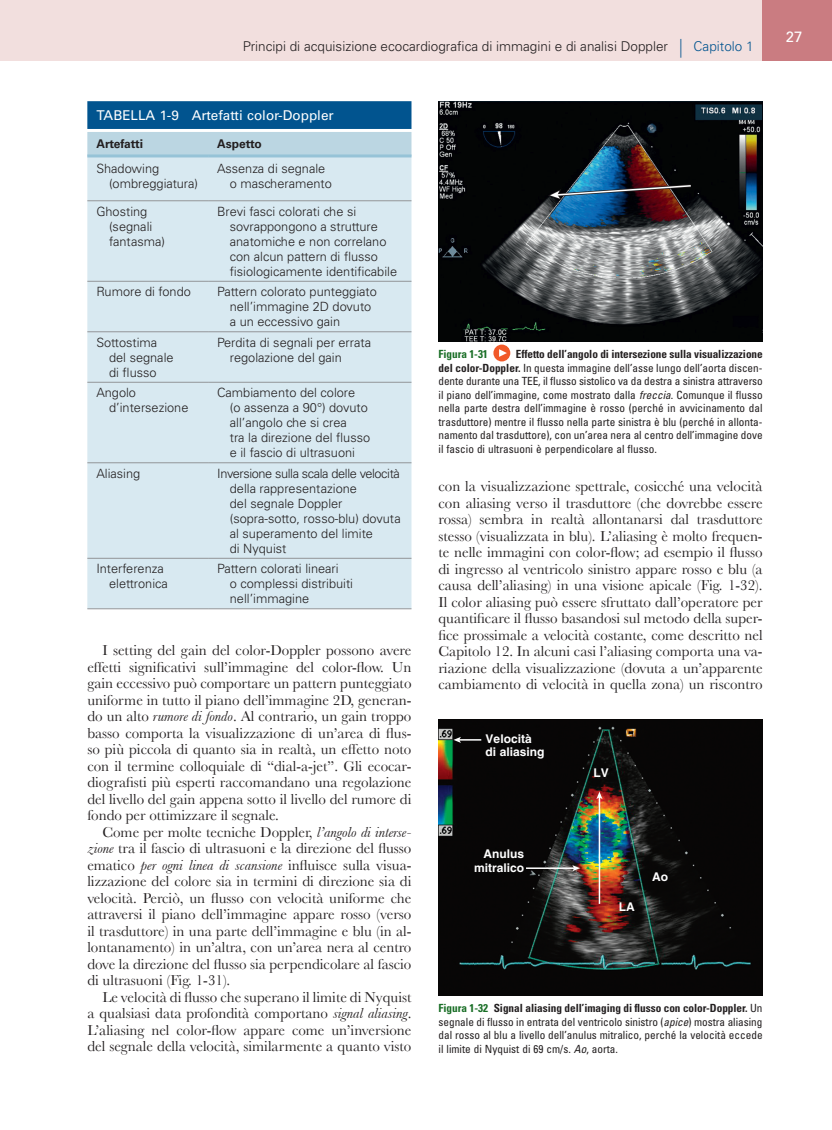
<style>
.page{position:relative;width:832px;height:1130px;background:#fff}
.page>*{position:absolute;margin:0;border:0;box-sizing:border-box;transform-origin:0 0}
.t1{font:15px/16.5px "Baskerville";color:#231f20;text-align:justify}
.t2{font:15px "Univers";color:#fff}
.t3{font:300 13.5px "Univers";color:#231f20}
.t4{font:13.5px "Univers";color:#fff}
.t5{font:300 12.75px/15px "Univers";color:#231f20}
.t6{font:700 12px/13.5px "Helvetica";color:#fff}
.t7{font:700 12px "Univers";color:#231f20}
.t8{font:condensed 11.25px/13.5px "Univers";color:#231f20;text-align:justify}
.t9{font:700 condensed 11.25px "Univers";letter-spacing:-.005em;color:#196e26}
.s1{font-size:18.75px;color:#01548f}
.s2{color:#01548f}
.s3{font-style:italic}
.s4{font-weight:700}
.s5{font-weight:700;color:#196e26}
</style>
<div class="page">
<hr style="left:0;top:0;width:1px;height:61px;background:#f2dfde">
<div style="left:1px;top:0;width:824px;height:61px;background:#f2dfde"></div>
<div style="left:762px;top:0;width:70px;height:61px;background:#ca7c81"></div>
<div style="left:87px;top:101px;width:324px;height:28px;background:#01548f"></div>
<div style="left:87px;top:132px;width:324px;height:22px;background:#bbd6e2"></div>
<svg style="left:87px;top:157px;width:324px;height:451px;background:#d9e9f1"></svg>
<hr style="left:87px;top:281px;width:121px;height:1px;background:#939598">
<hr style="left:208px;top:281px;width:203px;height:1px;background:#939598">
<hr style="left:87px;top:331px;width:121px;height:1px;background:#939598">
<hr style="left:208px;top:331px;width:203px;height:1px;background:#939598">
<hr style="left:87px;top:382px;width:121px;height:1px;background:#939598">
<hr style="left:208px;top:382px;width:203px;height:1px;background:#939598">
<hr style="left:87px;top:462px;width:121px;height:1px;background:#939598">
<hr style="left:87px;top:558px;width:121px;height:1px;background:#939598">
<hr style="left:208px;top:462px;width:203px;height:1px;background:#939598">
<hr style="left:208px;top:558px;width:203px;height:1px;background:#939598">
<hr style="left:87px;top:200px;width:121px;height:1px;background:#939598">
<hr style="left:208px;top:200px;width:203px;height:1px;background:#939598">
<hr style="left:87px;top:608px;width:121px;height:1px;background:#939598">
<hr style="left:208px;top:608px;width:203px;height:1px;background:#939598">
<hr style="left:87px;top:154px;width:121px;height:3px;background:#96c3d7">
<hr style="left:208px;top:154px;width:203px;height:3px;background:#96c3d7">
<img style="left:438px;top:101px;width:324px;height:240px">
<svg style="left:548px;top:182px;width:146px;height:19px;background:#374257"></svg>
<div style="left:493px;top:344px;width:17px;height:17px;background:#f15929;border-radius:50%"></div>
<svg style="left:499px;top:349px;width:8px;height:8px"></svg>
<img style="left:438px;top:719px;width:324px;height:276px">
<hr style="left:598px;top:796px;width:2px;height:107px;background:#fff">
<svg style="left:596px;top:791px;width:6px;height:8px"></svg>
<hr style="left:526px;top:867px;width:48px;height:1px;background:#fff">
<svg style="left:572px;top:865px;width:8px;height:6px"></svg>
<svg style="left:453px;top:736px;width:28px;height:6px"></svg>
<p class="t3" style="left:243px;top:38px;width:512px">Principi di acquisizione ecocardiografica di immagini e di analisi Doppler <span class="s1">|</span> <span class="s2">Capitolo 1</span></p>
<p class="t4" style="left:96px;top:107px;width:239px">TABELLA 1-9 Artefatti color-Doppler</p>
<p class="t7" style="left:96px;top:137px;width:48px">Artefatti</p>
<p class="t7" style="left:217px;top:137px;width:46px">Aspetto</p>
<p class="t5" style="left:109px;top:161px;width:90px;text-indent:-13px">Shadowing (ombreggiatura)</p>
<p class="t5" style="left:230px;top:161px;width:104px;text-indent:-13px">Assenza di segnale o mascheramento</p>
<p class="t5" style="left:109px;top:204px;width:57px;text-indent:-13px">Ghosting (segnali fantasma)</p>
<p class="t5" style="left:230px;top:204px;width:169px;text-indent:-13px">Brevi fasci colorati che si sovrappongono a strutture anatomiche e non correlano con alcun pattern di flusso fisiologicamente identificabile</p>
<p class="t5" style="left:96px;top:284px;width:96px">Rumore di fondo</p>
<p class="t5" style="left:230px;top:284px;width:149px;text-indent:-13px">Pattern colorato punteggiato nell’immagine 2D dovuto a un eccessivo gain</p>
<p class="t5" style="left:109px;top:335px;width:66px;text-indent:-13px">Sottostima del segnale di flusso</p>
<p class="t5" style="left:230px;top:335px;width:143px;text-indent:-13px">Perdita di segnali per errata regolazione del gain</p>
<p class="t5" style="left:109px;top:385px;width:81px;text-indent:-13px">Angolo d’intersezione</p>
<p class="t5" style="left:230px;top:385px;width:142px;text-indent:-13px">Cambiamento del colore<br>(o assenza a 90°) dovuto all’angolo che si crea<br>tra la direzione del flusso e il fascio di ultrasuoni</p>
<p class="t5" style="left:96px;top:466px;width:45px">Aliasing</p>
<p class="t5" style="left:230px;top:466px;width:172px;text-indent:-13px">Inversione sulla scala delle velocità della rappresentazione<br>del segnale Doppler (sopra-sotto, rosso-blu) dovuta al superamento del limite<br>di Nyquist</p>
<p class="t5" style="left:109px;top:561px;width:60px;text-indent:-13px">Interferenza elettronica</p>
<p class="t5" style="left:230px;top:561px;width:125px;text-indent:-13px">Pattern colorati lineari<br>o complessi distribuiti nell’immagine</p>
<p class="t1" style="left:87px;top:641px;width:326px;text-indent:15px">I setting del gain del color-Doppler possono avere effetti significativi sull’immagine del color-flow. Un gain eccessivo può comportare un pattern punteggiato uniforme in tutto il piano dell’immagine 2D, generan&shy;do un alto <span class="s3">rumore di fondo</span>. Al contrario, un gain troppo basso comporta la visualizzazione di un’area di flus&shy;so più piccola di quanto sia in realtà, un effetto noto con il termine colloquiale di “dial-a-jet”. Gli ecocar&shy;diografisti più esperti raccomandano una regolazione del livello del gain appena sotto il livello del rumore di fondo per ottimizzare il segnale.</p>
<p class="t1" style="left:87px;top:823px;width:326px;text-indent:15px">Come per molte tecniche Doppler, <span class="s3">l’angolo di interse&shy;zione</span> tra il fascio di ultrasuoni e la direzione del flusso ematico <span class="s3">per ogni linea di scansione</span> influisce sulla visua&shy;lizzazione del colore sia in termini di direzione sia di velocità. Perciò, un flusso con velocità uniforme che attraversi il piano dell’immagine appare rosso (verso il trasduttore) in una parte dell’immagine e blu (in al&shy;lontanamento) in un’altra, con un’area nera al centro dove la direzione del flusso sia perpendicolare al fascio di ultrasuoni (Fig. 1-31).</p>
<p class="t1" style="left:87px;top:988px;width:325px;text-indent:15px">Le velocità di flusso che superano il limite di Nyquist a qualsiasi data profondità comportano <span class="s3">signal aliasing</span>.<br>L’aliasing nel color-flow appare come un’inversione del segnale della velocità, similarmente a quanto visto</p>
<p class="t8" style="left:438px;top:347px;width:326px;text-indent:77px"><span class="s4">Effetto dell’angolo di intersezione sulla visualizzazione del color-Doppler.</span> In questa immagine dell’asse lungo dell’aorta discen&shy;dente durante una TEE, il flusso sistolico va da destra a sinistra attraverso il piano dell’immagine, come mostrato dalla <span class="s3">freccia</span>. Comunque il flusso nella parte destra dell’immagine è rosso (perché in avvicinamento dal trasduttore) mentre il flusso nella parte sinistra è blu (perché in allonta&shy;namento dal trasduttore), con un’area nera al centro dell’immagine dove il fascio di ultrasuoni è perpendicolare al flusso.</p>
<p class="t9" style="left:438px;top:347px;width:51px">Figura 1-31</p>
<p class="t1" style="left:438px;top:478px;width:326px">con la visualizzazione spettrale, cosicché una velocità con aliasing verso il trasduttore (che dovrebbe essere rossa) sembra in realtà allontanarsi dal trasduttore stesso (visualizzata in blu). L’aliasing è molto frequen&shy;te nelle immagini con color-flow; ad esempio il flusso di ingresso al ventricolo sinistro appare rosso e blu (a causa dell’aliasing) in una visione apicale (Fig. 1-32).<br>Il color aliasing può essere sfruttato dall’operatore per quantificare il flusso basandosi sul metodo della super&shy;fice prossimale a velocità costante, come descritto nel Capitolo 12. In alcuni casi l’aliasing comporta una va&shy;riazione della visualizzazione (dovuta a un’apparente cambiamento di velocità in quella zona) un riscontro</p>
<p class="t6" style="left:485px;top:731px;width:60px">Velocità di aliasing</p>
<p class="t6" style="left:474px;top:846px;width:52px;text-align:right">Anulus mitralico</p>
<p class="t6" style="left:593px;top:765px;width:17px">LV</p>
<p class="t6" style="left:619px;top:899px;width:17px">LA</p>
<p class="t6" style="left:652px;top:869px;width:17px">Ao</p>
<p class="t8" style="left:438px;top:1001px;width:325px"><span class="s5">Figura 1-32</span> <span class="s4">Signal aliasing dell’imaging di flusso con color-Doppler.</span> Un segnale di flusso in entrata del ventricolo sinistro (<span class="s3">apice</span>) mostra aliasing dal rosso al blu a livello dell’anulus mitralico, perché la velocità eccede il limite di Nyquist di 69 cm/s. <span class="s3">Ao</span>, aorta.</p>
<p class="t2" style="left:785px;top:27px;width:18px">27</p>
</div>
